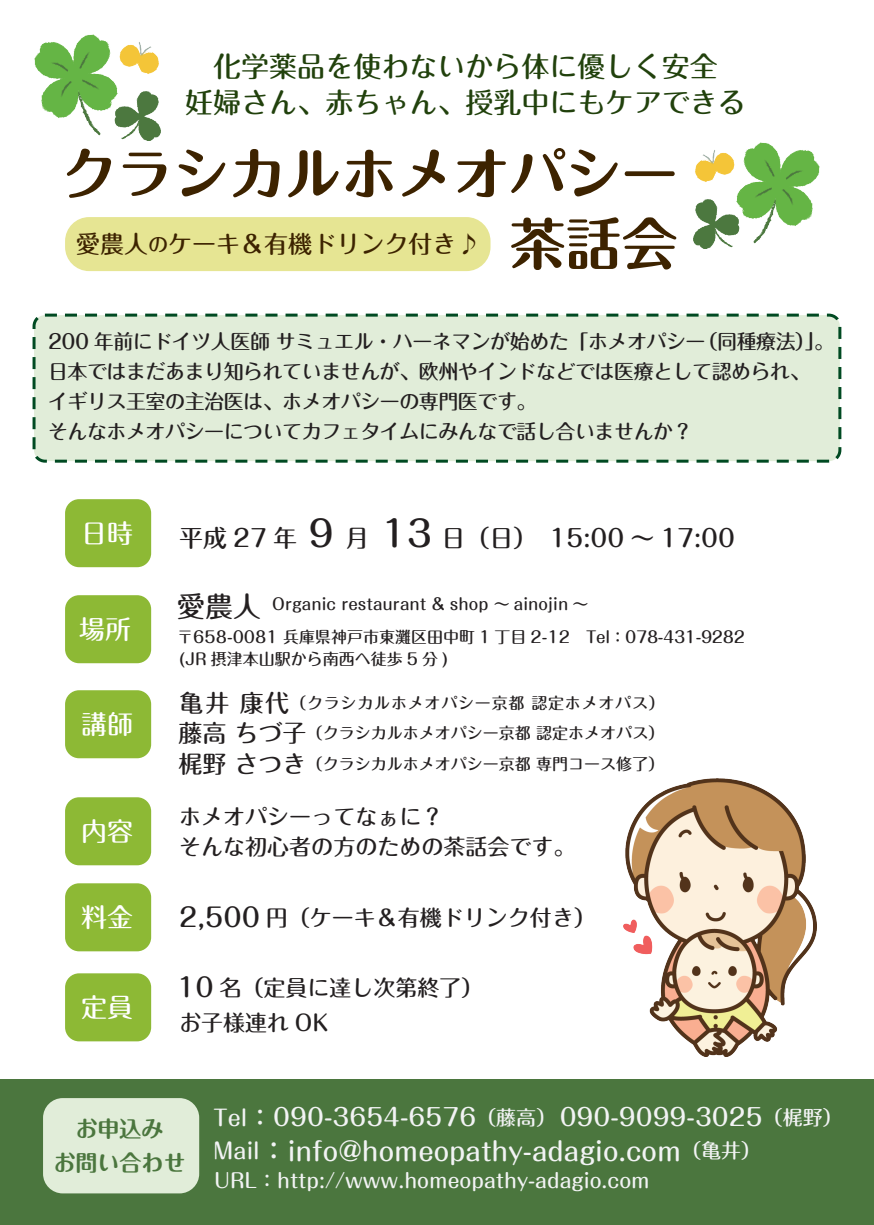
<style>
.page{position:relative;width:874px;height:1225px;background:#fff}
.page>*{position:absolute;margin:0;border:0;box-sizing:border-box;transform-origin:0 0}
.t1{font:700 56px/70px "Maru Fo Pro";color:#3d2300;text-align:right}
.t2{font:500 36px "Maru Fo Pro";color:#231f20}
.t3{font:500 28px/36px "Maru Fo Pro";color:#21410c;text-align:center}
.t4{font:500 28px "Maru Fo Pro";color:#231f20}
.t5{font:500 26px "Maru Fo Pro";color:#f2f3f4}
.t6{font:500 26px "Maru Fo Pro";color:#fff}
.t7{font:500 24px "Maru Fo Pro";color:#f2f3f4}
.t8{font:500 24px "Maru Fo Pro";color:#231f20}
.t9{font:500 24px "Maru Fo Pro";color:#3d2300}
.t10{font:500 22px/30px "Maru Fo Pro";color:#231f20}
.t11{font:700 22px/34px "Maru Fo Pro";color:#4b763e;text-align:center}
.t12{font:500 20px/30px "Maru Fo Pro";letter-spacing:-.025em;color:#231f20}
.t13{font:500 20px "Maru Fo Pro";color:#f2f3f4}
.t14{font:500 16px/22px "Maru Fo Pro";color:#231f20}
.t15{font:500 16px/30px "Maru Fo Pro";letter-spacing:.025em;color:#231f20}
.t16{font:500 16px "Maru Fo Pro";letter-spacing:-.025em;color:#231f20}
.s1{font-size:20px}
.s2{font-size:24px}
.s3{font-size:26px}
.s4{font-size:22px}
.s5{font-size:28px}
</style>
<div class="page">
<div style="left:0;top:1079px;width:873px;height:146px;background:#4b763e"></div>
<div style="left:43px;top:1098px;width:156px;height:95px;background:#e1edd9;border-radius:20px"></div>
<div style="left:65px;top:217px;width:425px;height:54px;background:#e6e593;border-radius:24px"></div>
<div style="left:34px;top:315px;width:805px;height:146px;background:#e1edd9;border-radius:11px"></div>
<div style="left:33px;top:314px;width:808px;height:149px;border:3px dashed #004a22;border-radius:11px"></div>
<div style="left:65px;top:499px;width:86px;height:68px;background:#8db935;border-radius:14px"></div>
<div style="left:65px;top:595px;width:86px;height:68px;background:#8db935;border-radius:14px"></div>
<div style="left:65px;top:690px;width:86px;height:68px;background:#8db935;border-radius:14px"></div>
<div style="left:65px;top:797px;width:86px;height:68px;background:#8db935;border-radius:14px"></div>
<div style="left:65px;top:883px;width:86px;height:68px;background:#8db935;border-radius:14px"></div>
<div style="left:65px;top:973px;width:86px;height:68px;background:#8db935;border-radius:14px"></div>
<img style="left:623px;top:778px;width:193px;height:278px">
<img style="left:34px;top:34px;width:126px;height:106px">
<img style="left:693px;top:142px;width:126px;height:106px">
<h3 class="t3" style="left:185px;top:45px;width:562px">化学薬品を使わないから体に優しく安全<br>妊婦さん、赤ちゃん、授乳中にもケアできる</h3>
<h1 class="t1" style="left:61px;top:132px;width:618px">クラシカルホメオパシー茶話会</h1>
<p class="t9" style="left:76px;top:225px;width:406px">愛農人<span class="s1">の</span>ケーキ＆有機ドリンク付き♪</p>
<p class="t12" style="left:48px;top:324px;width:787px">200 年前にドイツ人医師 サミュエル・ハーネマンが始めた「ホメオパシー（同種療法）」。日本ではまだあまり知られていませんが、欧州やインドなどでは医療として認められ、イギリス王室の主治医は、ホメオパシーの専門医です。<br>そんなホメオパシーについてカフェタイムにみんなで話し合いませんか？</p>
<h3 class="t6" style="left:81px;top:512px;width:54px">日時</h3>
<h3 class="t6" style="left:79px;top:608px;width:54px">場所</h3>
<h3 class="t6" style="left:81px;top:703px;width:54px">講師</h3>
<h3 class="t6" style="left:81px;top:810px;width:54px">内容</h3>
<h3 class="t6" style="left:81px;top:896px;width:54px">料金</h3>
<h3 class="t6" style="left:81px;top:986px;width:54px">定員</h3>
<h2 class="t2" style="left:308px;top:505px;width:27px">9</h2>
<h2 class="t2" style="left:381px;top:505px;width:52px">13</h2>
<p class="t8" style="left:179px;top:519px;width:119px">平成 27 年</p>
<p class="t8" style="left:345px;top:519px;width:391px">月　　　日（日） 15:00 ～ 17:00</p>
<h3 class="t4" style="left:177px;top:584px;width:85px">愛農人</h3>
<p class="t14" style="left:272px;top:591px;width:317px">Organic restaurant &amp; shop ～ ainojin ～</p>
<p class="t14" style="left:177px;top:624px;width:394px">〒658-0081 兵庫県神戸市東灘区田中町 1 丁目 2-12 (JR 摂津本山駅から南西へ徒歩 5 分 )</p>
<p class="t16" style="left:586px;top:624px;width:160px">Tel：078-431-9282</p>
<p class="t15" style="left:178px;top:685px;width:487px"><span class="s2">亀井 康代</span>（クラシカルホメオパシー京都 認定ホメオパス）<span class="s2">藤高 ちづ子</span>（クラシカルホメオパシー京都 認定ホメオパス）</p>
<p class="t14" style="left:178px;top:751px;width:487px"><span class="s2">梶野 さつき</span>（クラシカルホメオパシー京都 専門コース修了）</p>
<p class="t10" style="left:179px;top:799px;width:398px">ホメオパシーってなぁに？<br>そんな初心者の方のための茶話会です。</p>
<p class="t10" style="left:179px;top:900px;width:418px"><span class="s3">2,500</span> 円（ケーキ＆有機ドリンク付き）</p>
<p class="t10" style="left:177px;top:970px;width:308px"><span class="s3">10</span> 名（定員に達し次第終了）</p>
<p class="t10" style="left:179px;top:1005px;width:150px">お子様連れ OK</p>
<p class="t11" style="left:54px;top:1109px;width:133px">お申込み<br>お問い合わせ</p>
<p class="t7" style="left:213px;top:1098px;width:630px"><span class="s4">Tel</span><span class="s3">：</span>090-3654-6576<span class="s1">（藤高）</span> 090-9099-3025<span class="s1">（梶野）</span></p>
<h3 class="t5" style="left:213px;top:1130px;width:549px"><span class="s4">Mail</span><span class="s5">：</span>info@homeopathy-adagio.com<span class="s1">（亀井）</span></h3>
<p class="t13" style="left:214px;top:1165px;width:437px">URL：http://www.homeopathy-adagio.com</p>
</div>
